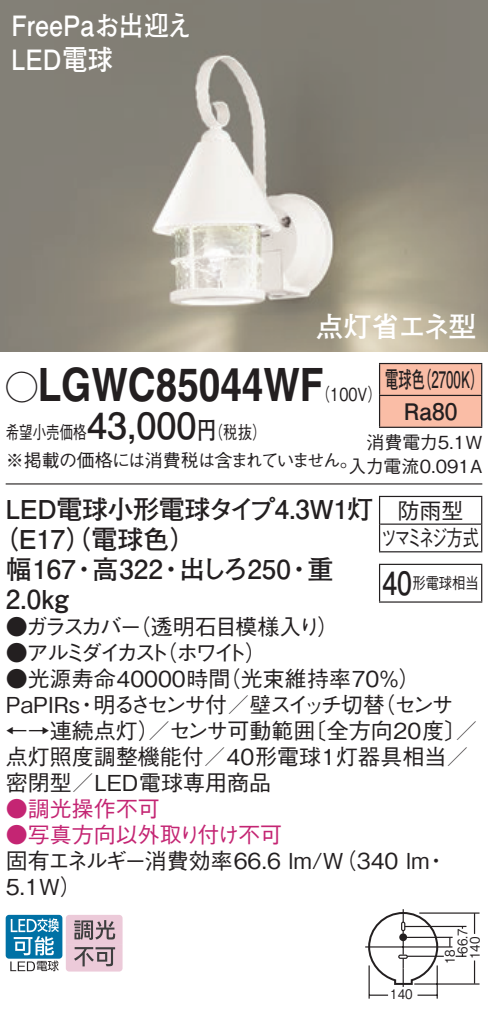
<style>
.page{position:relative;width:488px;height:1015px;background:#fff}
.page>*{position:absolute;margin:0;border:0;box-sizing:border-box;transform-origin:0 0}
.t1{font:700 46px "Helvetica LT Std";color:#231f20;scale:.84 1}
.t2{font:700 28px/34px "Futo Go B101 Pro";color:#fff;scale:.9 1}
.t3{font:700 28px "Futo Go B101 Pro";color:#fff}
.t4{font:700 26px "Futo Go B101 Pro";letter-spacing:-.015em;color:#231f20}
.t5{font:700 22.8px/32px "Futo Go B101 Pro";color:#231f20;text-align:center;scale:.58 1}
.t6{font:500 22px/26px "Gothic BBB Pro";color:#231f20}
.t7{font:500 22px "Gothic BBB Pro";color:#c42573}
.t8{font:500 22px "Gothic BBB Pro";letter-spacing:-.09em;color:#231f20}
.t9{font:500 22px "Gothic BBB Pro";letter-spacing:-.18em;color:#231f20}
.t10{font:500 22px/27.6px "Gothic BBB Pro";letter-spacing:-.105em;color:#231f20;text-align:center}
.t11{font:500 18px/28px "Gothic BBB Pro";letter-spacing:-.035em;color:#231f20;scale:.75 1}
.t12{font:500 18px/24px "Gothic BBB Pro";color:#231f20;text-align:right}
.t13{font:500 18px "Gothic BBB Pro";color:#231f20;scale:.8 1}
.t14{font:500 16px "Gothic BBB Pro";color:#231f20;scale:.83 1}
.t15{font:500 13.2px "Gothic BBB Pro";color:#231f20;scale:.9 1}
.s1{font-family:"Ford Classification 1";font-weight:400;font-size:32px}
.s2{font-family:"Futo Go B101 Pro";font-weight:700;font-size:36px}
.s3{font-family:"Futo Go B101 Pro";font-weight:700;font-size:24px}
.s4{font-family:"Futo Go B101 Pro";font-weight:700;font-size:32px}
</style>
<div class="page">
<img style="left:0;top:0;width:488px;height:352px">
<div style="left:380px;top:364px;width:101px;height:62px;background:#fabda6"></div>
<hr style="left:379px;top:363px;width:103px;height:1px;background:#231f20">
<hr style="left:379px;top:364px;width:1px;height:31px;background:#231f20">
<hr style="left:481px;top:364px;width:1px;height:31px;background:#231f20">
<hr style="left:379px;top:395px;width:103px;height:1px;background:#231f20">
<hr style="left:379px;top:396px;width:1px;height:31px;background:#231f20">
<hr style="left:481px;top:396px;width:1px;height:31px;background:#231f20">
<hr style="left:379px;top:426px;width:103px;height:2px;background:#231f20">
<hr style="left:6px;top:483px;width:476px;height:1px;background:#231f20">
<svg style="left:379px;top:497px;width:1px;height:54px"></svg>
<hr style="left:379px;top:496px;width:103px;height:1px;background:#231f20">
<hr style="left:380px;top:523px;width:101px;height:2px;background:#231f20">
<svg style="left:481px;top:497px;width:1px;height:54px"></svg>
<hr style="left:379px;top:551px;width:103px;height:1px;background:#231f20">
<hr style="left:379px;top:565px;width:1px;height:36px;background:#231f20">
<hr style="left:379px;top:564px;width:103px;height:1px;background:#231f20">
<hr style="left:481px;top:565px;width:1px;height:36px;background:#231f20">
<hr style="left:379px;top:601px;width:103px;height:2px;background:#231f20">
<hr style="left:365px;top:946px;width:87px;height:1px;background:#231f20">
<hr style="left:419px;top:912px;width:60px;height:1px;background:#231f20">
<hr style="left:404px;top:925px;width:62px;height:2px;background:#231f20">
<hr style="left:404px;top:936px;width:48px;height:2px;background:#231f20">
<hr style="left:414px;top:983px;width:65px;height:1px;background:#231f20">
<hr style="left:407px;top:955px;width:36px;height:2px;background:#231f20">
<hr style="left:436px;top:965px;width:1px;height:33px;background:#231f20">
<hr style="left:368px;top:965px;width:1px;height:33px;background:#231f20">
<svg style="left:369px;top:994px;width:19px;height:2px"></svg>
<hr style="left:417px;top:994px;width:20px;height:2px;background:#231f20">
<svg style="left:455px;top:954px;width:11px;height:3px"></svg>
<hr style="left:473px;top:960px;width:2px;height:23px;background:#231f20">
<hr style="left:473px;top:913px;width:2px;height:21px;background:#231f20">
<svg style="left:367px;top:909px;width:72px;height:78px"></svg>
<div style="left:6px;top:915px;width:56px;height:43px;background:#0071a5;border-radius:3px"></div>
<svg style="left:10px;top:918px;width:49px;height:53px"></svg>
<svg style="left:66px;top:915px;width:56px;height:56px;background:#c8adb9"></svg>
<p class="t2" style="left:11px;top:5px;width:202px">FreePaお出迎え<br>LED電球</p>
<p class="t3" style="left:315px;top:304px;width:162px">点灯省エネ型</p>
<h1 class="t1" style="left:6px;top:357px;width:380px"><span class="s1">A</span>LGWC85044WF</h1>
<p class="t5" style="left:385px;top:360px;width:171px">電球色（2700K）<br>Ra80</p>
<p class="t12" style="left:348px;top:428px;width:135px">消費電力5.1W入力電流0.091A</p>
<p class="t4" style="left:6px;top:488px;width:369px">LED電球小形電球タイプ4.3W1灯</p>
<p class="t4" style="left:-8px;top:518px;width:206px">（E17（）電球色）</p>
<p class="t4" style="left:6px;top:548px;width:329px">幅167・高322・出しろ250・重</p>
<p class="t4" style="left:6px;top:578px;width:65px">2.0kg</p>
<p class="t8" style="left:6px;top:609px;width:335px">●ガラスカバー（透明石目模様入り）</p>
<p class="t9" style="left:6px;top:635px;width:262px">●アルミダイカスト（ホワイト）</p>
<p class="t6" style="left:6px;top:663px;width:473px">●光源寿命40000時間（光束維持率70％）<br>PaPIRs・明るさセンサ付／壁スイッチ切替（センサ←→連続点灯）／センサ可動範囲〔全方向20度〕／点灯照度調整機能付／40形電球1灯器具相当／密閉型／LED電球専用商品</p>
<p class="t7" style="left:6px;top:791px;width:156px">●調光操作不可</p>
<p class="t7" style="left:6px;top:817px;width:278px">●写真方向以外取り付け不可</p>
<p class="t6" style="left:6px;top:845px;width:443px">固有エネルギー消費効率66.6 lm/W（340 lm・<br>5.1W）</p>
<p class="t13" style="left:316px;top:380px;width:84px">（100V）</p>
<p class="t11" style="left:6px;top:416px;width:471px">希望小売価格<span class="s2">43,000</span><span class="s3">円</span>（税抜）<br>※掲載の価格には消費税は含まれていません。</p>
<p class="t10" style="left:381px;top:494px;width:99px">防雨型<br>ツマミネジ方式</p>
<p class="t14" style="left:382px;top:570px;width:118px"><span class="s4">40</span>形電球相当</p>
<p class="t15" style="left:390px;top:983px;width:26px">140</p>
<p class="t15" style="left:451px;top:953px;width:30px;rotate:-90deg">66.7</p>
<p class="t15" style="left:464px;top:959px;width:26px;rotate:-90deg">140</p>
<p class="t15" style="left:439px;top:964px;width:18px;rotate:-90deg">18</p>
</div>
